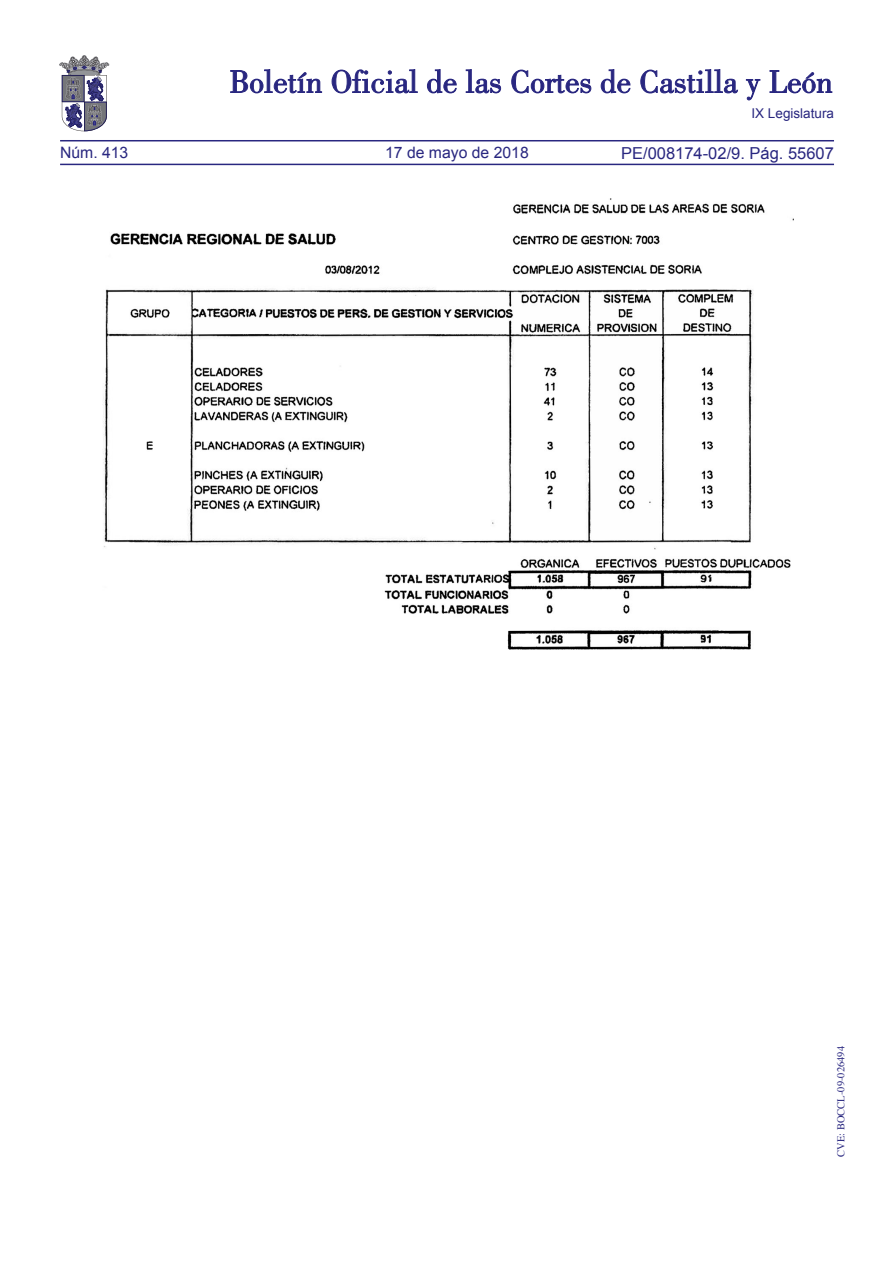
<style>
.page{position:relative;width:893px;height:1263px;background:#fff}
.page>*{position:absolute;margin:0;border:0;box-sizing:border-box;transform-origin:0 0}
.t1{font:16.5px "Arial";color:#292780}
.t2{font:15.75px "Arial";color:#292780}
.t3{font:13.5px "Arial";color:#292780}
.t4{font:10.5px "Times";color:#292780}
</style>
<div class="page">
<hr style="left:60px;top:164px;width:774px;height:1px;background:#292780">
<hr style="left:60px;top:140px;width:774px;height:1px;background:#292780">
<svg style="left:230px;top:69px;width:92px;height:24px"></svg>
<svg style="left:332px;top:69px;width:86px;height:24px"></svg>
<svg style="left:427px;top:69px;width:30px;height:24px"></svg>
<svg style="left:466px;top:69px;width:35px;height:24px"></svg>
<svg style="left:511px;top:70px;width:80px;height:23px"></svg>
<svg style="left:601px;top:69px;width:29px;height:24px"></svg>
<svg style="left:640px;top:69px;width:98px;height:24px"></svg>
<svg style="left:746px;top:79px;width:14px;height:21px"></svg>
<svg style="left:770px;top:70px;width:62px;height:23px"></svg>
<svg style="left:60px;top:55px;width:49px;height:76px"></svg>
<img style="left:103px;top:198px;width:691px;height:451px">
<p class="t2" style="left:60px;top:142px;width:70px">Núm. 413</p>
<p class="t2" style="left:385px;top:142px;width:145px">17 de mayo de 2018</p>
<p class="t3" style="left:751px;top:105px;width:84px">IX Legislatura</p>
<p class="t1" style="left:621px;top:142px;width:214px">PE/008174-02/9. Pág. 55607</p>
<p class="t4" style="left:831px;top:1157px;width:112px;rotate:-90deg">CVE: BOCCL-09-026494</p>
</div>
